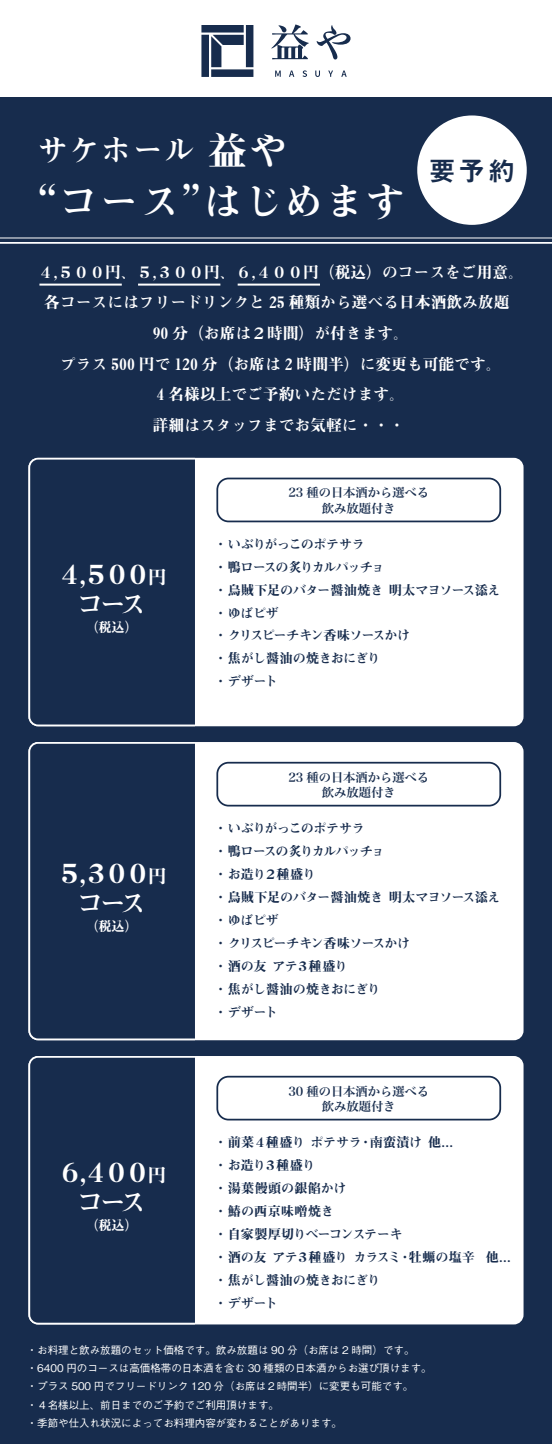
<style>
.page{position:relative;width:552px;height:1444px;background:#fff}
.page>*{position:absolute;margin:0;border:0;box-sizing:border-box;transform-origin:0 0}
.t1{font:38.76px "Midashi Min Pro MA31";letter-spacing:.05em;color:#fff}
.t2{font:30.19px "Midashi Min Pro MA31";letter-spacing:.05em;color:#fff}
.t3{font:26.86px "Midashi Go Pro MB31";color:#172c4d}
.t4{font:26.25px/30.6px "Midashi Min Pro MA31";letter-spacing:-.205em;color:#fff;text-align:center}
.t5{font:15.75px/30.6px "Midashi Min Pro MA31";color:#fff;text-align:center}
.t6{font:13.12px/22.9px "Midashi Min Pro MA31";letter-spacing:-.035em;color:#172c4d}
.t7{font:13.12px "Midashi Min Pro MA31";color:#fff}
.t8{font:12.25px/15.8px "Hira Min Pro W6";color:#172c4d;text-align:center}
.t9{font:500 10.5px/18.4px "Gothic BBB Pr 6 N";color:#fff}
.s1{font-size:38.76px}
.s2{font-size:18.38px}
</style>
<div class="page">
<div style="left:0;top:98px;width:551px;height:1346px;background:#172c4d"></div>
<div style="left:29px;top:459px;width:493px;height:266px;background:#fff;border-radius:9px"></div>
<div style="left:28px;top:458px;width:495px;height:268px;border:2px solid #fff;border-radius:9px"></div>
<div style="left:28px;top:457px;width:168px;height:270px;background:#172c4d"></div>
<hr style="left:0;top:242px;width:551px;height:2px;background:#fff">
<hr style="left:0;top:238px;width:551px;height:1px;background:#fff">
<div style="left:417px;top:115px;width:109px;height:110px;background:#fff;border-radius:50%"></div>
<div style="left:216px;top:478px;width:284px;height:44px;border:2px solid #172c4d;border-radius:11px"></div>
<div style="left:29px;top:743px;width:493px;height:296px;background:#fff;border-radius:9px"></div>
<svg style="left:28px;top:742px;width:168px;height:299px;background:#263958"></svg>
<div style="left:216px;top:762px;width:284px;height:44px;border:2px solid #172c4d;border-radius:11px"></div>
<div style="left:29px;top:1057px;width:493px;height:266px;background:#fff;border-radius:9px"></div>
<div style="left:28px;top:1056px;width:495px;height:268px;border:2px solid #fff;border-radius:9px"></div>
<div style="left:28px;top:1056px;width:168px;height:269px;background:#172c4d"></div>
<div style="left:216px;top:1076px;width:284px;height:44px;border:2px solid #172c4d;border-radius:11px"></div>
<div style="left:201px;top:25px;width:42px;height:8px;background:#172c4d"></div>
<div style="left:246px;top:25px;width:7px;height:42px;background:#172c4d"></div>
<div style="left:211px;top:69px;width:42px;height:8px;background:#172c4d"></div>
<div style="left:201px;top:35px;width:8px;height:42px;background:#172c4d"></div>
<svg style="left:211px;top:35px;width:32px;height:32px"></svg>
<svg style="left:271px;top:24px;width:37px;height:35px"></svg>
<svg style="left:316px;top:25px;width:34px;height:34px"></svg>
<svg style="left:275px;top:71px;width:5px;height:6px"></svg>
<svg style="left:289px;top:71px;width:5px;height:6px"></svg>
<svg style="left:302px;top:70px;width:5px;height:7px"></svg>
<svg style="left:315px;top:71px;width:5px;height:6px"></svg>
<svg style="left:328px;top:71px;width:5px;height:6px"></svg>
<svg style="left:341px;top:71px;width:5px;height:6px"></svg>
<hr style="left:39px;top:284px;width:83px;height:2px;background:#fff">
<hr style="left:138px;top:284px;width:82px;height:2px;background:#fff">
<hr style="left:237px;top:284px;width:83px;height:2px;background:#fff">
<h2 class="t2" style="left:38px;top:127px;width:251px">サケホール <span class="s1">益や</span></h2>
<h1 class="t1" style="left:18px;top:171px;width:388px">“コース”はじめます</h1>
<h3 class="t3" style="left:428px;top:149px;width:87px">要予約</h3>
<p class="t5" style="left:38px;top:255px;width:487px">４,５００円、５,３００円、６,４００円（税込）のコースをご用意。各コースにはフリードリンクと 25 種類から選べる日本酒飲み放題<br>90 分（お席は２時間）が付きます。<br>プラス 500 円で 120 分（お席は 2 時間半）に変更も可能です。<br>4 名様以上でご予約いただけます。<br>詳細はスタッフまでお気軽に・・・</p>
<h3 class="t4" style="left:56px;top:556px;width:111px">４,５００<span class="s2">円</span>コース</h3>
<p class="t7" style="left:85px;top:617px;width:54px">（税込）</p>
<h3 class="t4" style="left:57px;top:855px;width:111px">５,３００<span class="s2">円</span>コース</h3>
<p class="t7" style="left:85px;top:916px;width:54px">（税込）</p>
<h3 class="t4" style="left:57px;top:1154px;width:111px">６,４００<span class="s2">円</span>コース</h3>
<p class="t7" style="left:85px;top:1215px;width:54px">（税込）</p>
<p class="t8" style="left:288px;top:484px;width:142px">23 種の日本酒から選べる飲み放題付き</p>
<p class="t6" style="left:214px;top:531px;width:288px">・いぶりがっこのポテサラ<br>・鴨ロースの炙りカルパッチョ<br>・烏賊下足のバター醤油焼き 明太マヨソース添え・ゆばピザ<br>・クリスピーチキン香味ソースかけ<br>・焦がし醤油の焼きおにぎり<br>・デザート</p>
<p class="t8" style="left:288px;top:768px;width:142px">23 種の日本酒から選べる飲み放題付き</p>
<p class="t6" style="left:214px;top:815px;width:288px">・いぶりがっこのポテサラ<br>・鴨ロースの炙りカルパッチョ<br>・お造り２種盛り<br>・烏賊下足のバター醤油焼き 明太マヨソース添え・ゆばピザ<br>・クリスピーチキン香味ソースかけ<br>・酒の友 アテ３種盛り<br>・焦がし醤油の焼きおにぎり<br>・デザート</p>
<p class="t8" style="left:288px;top:1082px;width:142px">30 種の日本酒から選べる飲み放題付き</p>
<p class="t6" style="left:214px;top:1129px;width:298px">・前菜４種盛り ポテサラ・南蛮漬け 他...<br>・お造り３種盛り<br>・湯葉饅頭の銀餡かけ<br>・鰆の西京味噌焼き<br>・自家製厚切りベーコンステーキ<br>・酒の友 アテ３種盛り カラスミ・牡蠣の塩辛 他...・焦がし醤油の焼きおにぎり<br>・デザート</p>
<p class="t9" style="left:27px;top:1340px;width:406px">・お料理と飲み放題のセット価格です。飲み放題は 90 分（お席は 2 時間）です。・6400 円のコースは高価格帯の日本酒を含む 30 種類の日本酒からお選び頂けます。・プラス 500 円でフリードリンク 120 分（お席は２時間半）に変更も可能です。<br>・４名様以上、前日までのご予約でご利用頂けます。<br>・季節や仕入れ状況によってお料理内容が変わることがあります。</p>
</div>
